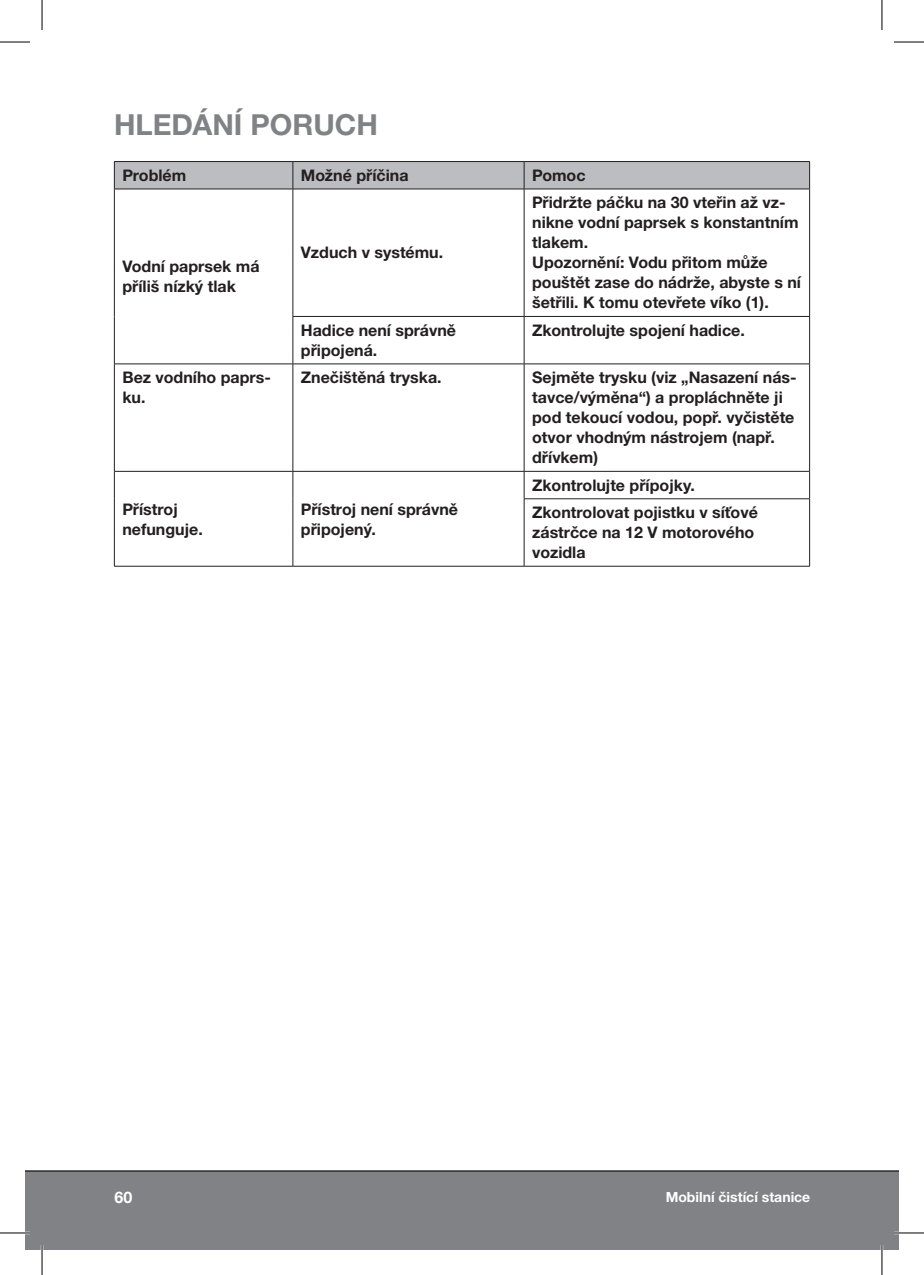
<style>
.page{position:relative;width:924px;height:1275px;background:#fff}
.page>*{position:absolute;margin:0;border:0;box-sizing:border-box;transform-origin:0 0}
.t1{font:700 29px "Helvetica Neue LTW1 G";color:#808285}
.t2{font:700 16px/20px "Helvetica Neue LTW1 G";color:#231f20}
.t3{font:700 16px "Helvetica Neue LTW1 G";color:#fff}
.t4{font:700 14px "Helvetica Neue LTW1 G";color:#fff}
</style>
<div class="page">
<div style="left:25px;top:1170px;width:856px;height:80px;background:#808285"></div>
<div style="left:881px;top:1170px;width:17px;height:80px;background:#808285"></div>
<hr style="left:25px;top:1170px;width:856px;height:1px;background:#231f20">
<svg style="left:881px;top:1170px;width:17px;height:1px"></svg>
<svg style="left:114px;top:161px;width:695px;height:28px;background:#b3b3b6"></svg>
<hr style="left:114px;top:189px;width:179px;height:1px;background:#231f20">
<hr style="left:114px;top:189px;width:1px;height:127px;background:#231f20">
<hr style="left:293px;top:189px;width:231px;height:1px;background:#231f20">
<hr style="left:292px;top:189px;width:1px;height:127px;background:#231f20">
<hr style="left:524px;top:189px;width:285px;height:1px;background:#231f20">
<hr style="left:523px;top:189px;width:1px;height:127px;background:#231f20">
<hr style="left:808px;top:189px;width:1px;height:127px;background:#231f20">
<hr style="left:114px;top:316px;width:1px;height:48px;background:#231f20">
<hr style="left:292px;top:316px;width:232px;height:1px;background:#231f20">
<hr style="left:292px;top:317px;width:1px;height:47px;background:#231f20">
<hr style="left:524px;top:316px;width:285px;height:1px;background:#231f20">
<hr style="left:523px;top:317px;width:1px;height:47px;background:#231f20">
<hr style="left:808px;top:317px;width:1px;height:47px;background:#231f20">
<hr style="left:114px;top:363px;width:179px;height:1px;background:#231f20">
<hr style="left:114px;top:364px;width:1px;height:107px;background:#231f20">
<hr style="left:293px;top:363px;width:231px;height:1px;background:#231f20">
<hr style="left:292px;top:364px;width:1px;height:107px;background:#231f20">
<hr style="left:524px;top:363px;width:285px;height:1px;background:#231f20">
<hr style="left:523px;top:364px;width:1px;height:107px;background:#231f20">
<hr style="left:808px;top:364px;width:1px;height:107px;background:#231f20">
<hr style="left:114px;top:471px;width:179px;height:1px;background:#231f20">
<svg style="left:114px;top:471px;width:1px;height:28px"></svg>
<hr style="left:293px;top:471px;width:231px;height:1px;background:#231f20">
<svg style="left:292px;top:471px;width:1px;height:28px"></svg>
<hr style="left:524px;top:471px;width:285px;height:1px;background:#231f20">
<svg style="left:523px;top:471px;width:1px;height:27px"></svg>
<hr style="left:114px;top:499px;width:1px;height:67px;background:#231f20">
<hr style="left:292px;top:499px;width:1px;height:67px;background:#231f20">
<hr style="left:523px;top:498px;width:286px;height:1px;background:#231f20">
<hr style="left:523px;top:499px;width:1px;height:67px;background:#231f20">
<hr style="left:808px;top:499px;width:1px;height:67px;background:#231f20">
<hr style="left:114px;top:566px;width:179px;height:1px;background:#231f20">
<hr style="left:293px;top:566px;width:231px;height:1px;background:#231f20">
<hr style="left:524px;top:566px;width:285px;height:1px;background:#231f20">
<hr style="left:0;top:1231px;width:30px;height:3px;background:#fff">
<hr style="left:893px;top:1231px;width:30px;height:3px;background:#fff">
<hr style="left:41px;top:1245px;width:2px;height:30px;background:#fff">
<hr style="left:880px;top:1245px;width:2px;height:30px;background:#fff">
<hr style="left:0;top:42px;width:30px;height:1px;background:#000">
<hr style="left:893px;top:42px;width:30px;height:1px;background:#000">
<hr style="left:0;top:1232px;width:30px;height:1px;background:#000">
<hr style="left:893px;top:1232px;width:30px;height:1px;background:#000">
<hr style="left:42px;top:0;width:1px;height:30px;background:#000">
<hr style="left:42px;top:1245px;width:1px;height:30px;background:#000">
<hr style="left:881px;top:0;width:1px;height:30px;background:#000">
<hr style="left:881px;top:1245px;width:1px;height:30px;background:#000">
<h1 class="t1" style="left:114px;top:106px;width:158px">Hledání por</h1>
<h1 class="t1" style="left:313px;top:106px;width:66px">uch</h1>
<p class="t2" style="left:122px;top:165px;width:65px">Problém</p>
<p class="t2" style="left:301px;top:165px;width:109px">Možné příčina</p>
<p class="t2" style="left:532px;top:165px;width:55px">Pomoc</p>
<p class="t2" style="left:122px;top:256px;width:139px">Vodní paprsek má příliš nízký tlak</p>
<p class="t2" style="left:301px;top:243px;width:144px">Vzduch v systému.</p>
<p class="t2" style="left:532px;top:193px;width:271px">Přidržte páčku na 30 vteřin až vz&shy;nikne vodní paprsek s konstantním tlakem.<br>Upozornění: Vodu přitom může pouštět zase do nádrže, abyste s ní šetřili. K tomu otevřete víko (1).</p>
<p class="t2" style="left:301px;top:320px;width:157px">Hadice není správně připojená.</p>
<p class="t2" style="left:532px;top:320px;width:214px">Zkontrolujte spojení hadice.</p>
<p class="t2" style="left:122px;top:367px;width:150px">Bez vodního paprs&shy;ku.</p>
<p class="t2" style="left:301px;top:367px;width:142px">Znečištěná tryska.</p>
<p class="t2" style="left:532px;top:367px;width:266px">Sejměte trysku (viz „Nasazení nás&shy;tavce/výměna“) a propláchněte ji pod tekoucí vodou, popř. vyčistěte otvor vhodným nástrojem (např. dřívkem)</p>
<p class="t2" style="left:122px;top:499px;width:82px">Přístroj nefunguje.</p>
<p class="t2" style="left:301px;top:499px;width:159px">Přístroj není správně připojený.</p>
<p class="t2" style="left:532px;top:471px;width:227px;line-height:27.4px">Zkontrolujte přípojky.<br>Zkontrolovat pojistku v síťové</p>
<p class="t2" style="left:532px;top:522px;width:223px">zástrčce na 12 V motorového vozidla</p>
<p class="t3" style="left:114px;top:1187px;width:19px">60</p>
<p class="t4" style="left:665px;top:1188px;width:146px">Mobilní čistící stanice</p>
</div>
